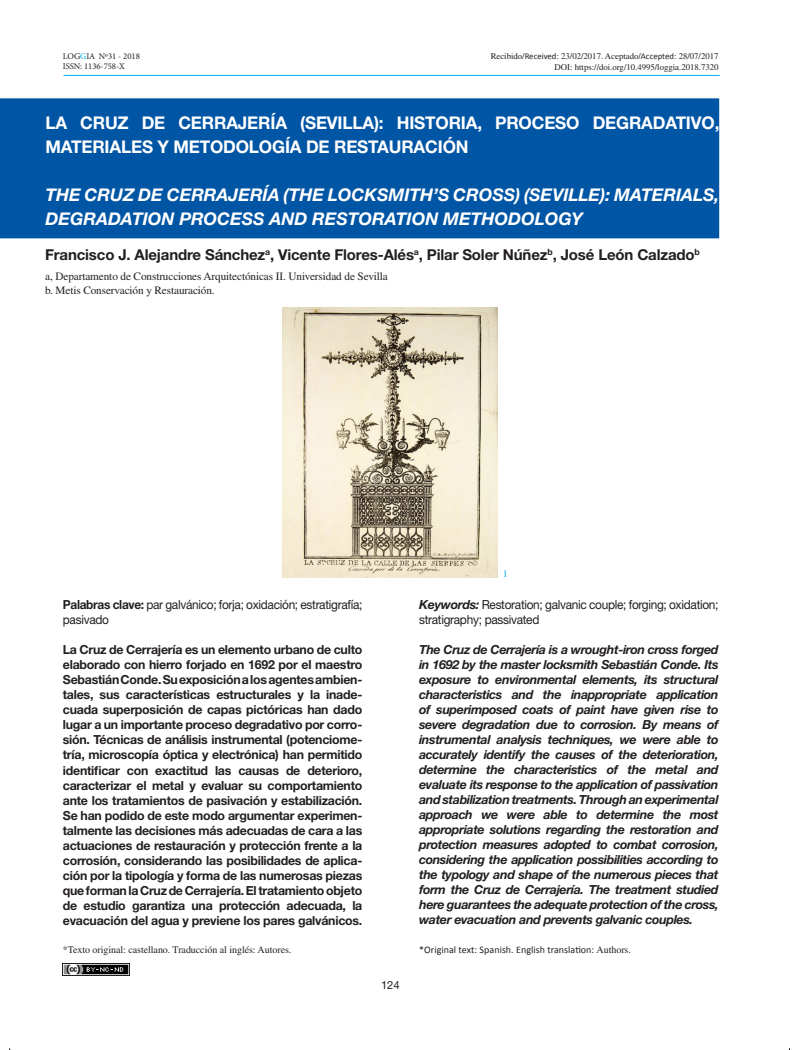
<style>
.page{position:relative;width:799px;height:1050px;background:#fff}
.page>*{position:absolute;margin:0;border:0;box-sizing:border-box;transform-origin:0 0}
.t1{font:italic 700 17.5px/24px "Helvetica Neue LT Std";color:#fff}
.t2{font:700 17.5px/24px "Helvetica Neue LT Std";letter-spacing:-.01em;color:#fff}
.t3{font:700 15px "Helvetica Neue LT Std";letter-spacing:-.01em;color:#231f20}
.t4{font:700 12.5px/15px "Helvetica Neue LT Std";letter-spacing:-.02em;color:#231f20;text-align:justify}
.t5{font:italic 700 12.5px/15px "Helvetica Neue LT Std";letter-spacing:-.03em;color:#231f20;text-align:justify}
.t6{font:12.5px/15px "Helvetica Neue LT Std";letter-spacing:-.025em;color:#231f20;scale:.95 1}
.t7{font:11.25px/13.5px "Times LT Std";letter-spacing:-.01em;color:#231f20}
.t8{font:11.25px "Helvetica Neue LT Std";color:#231f20}
.t9{font:10px "Times LT Std";letter-spacing:-.005em;color:#231f20}
.t10{font:10px "Calibri";letter-spacing:.005em;color:#231f20}
.t11{font:10px "Times LT Std";color:#00aeef}
.t12{font:8.75px/10.5px "Times LT Std";color:#231f20;text-align:right}
.t13{font:8.75px/10.5px "Minion Pro";letter-spacing:-.01em;color:#231f20}
.s1{color:#00aeef}
.s2{font-family:"Calibri"}
.s3{font-weight:700;font-style:italic}
.s4{font-weight:700}
.s5{font-family:"Times LT Std"}
</style>
<div class="page">
<div style="left:0;top:98px;width:719px;height:140px;background:#0155a5"></div>
<hr style="left:63px;top:75px;width:657px;height:1px;background:#00aeef">
<img style="left:63px;top:963px;width:66px;height:12px">
<img style="left:283px;top:307px;width:214px;height:270px">
<p class="t13" style="left:63px;top:51px;width:78px">LOG<span class="s1">G</span>IA Nº31 - 2018<br>ISSN: 1136-758-X</p>
<p class="t12" style="left:491px;top:51px;width:229px">Recibido/<span class="s2">Received</span>: 23/02/2017. Aceptado/<span class="s2">Accepted</span>: 28/07/2017<br>DOI: https://doi.org/10.4995/loggia.2018.7320</p>
<h1 class="t2" style="left:45px;top:110px;width:675px">LA CRUZ DE CERRAJERÍA (SEVILLA): HISTORIA, PROCESO DEGRADATIVO,<br>MATERIALES Y METODOLOGÍA DE RESTAURACIÓN</h1>
<h1 class="t1" style="left:45px;top:182px;width:675px">THE CRUZ DE CERRAJERÍA (THE LOCKSMITH’S CROSS) (SEVILLE): MATERIALS,<br>DEGRADATION PROCESS AND RESTORATION METHODOLOGY</h1>
<p class="t3" style="left:45px;top:245px;width:656px">Francisco J. Alejandre Sánchez<sup>a</sup>, Vicente Flores-Alés<sup>a</sup>, Pilar Soler Núñez<sup>b</sup>, José León Calzado<sup>b</sup></p>
<p class="t7" style="left:45px;top:270px;width:344px">a, Departamento de Construcciones Arquitectónicas II. Universidad de Sevilla b. Metis Conservación y Restauración.</p>
<p class="t11" style="left:503px;top:568px;width:6px">1</p>
<p class="t6" style="left:419px;top:597px;width:317px"><span class="s3">Keywords:</span> Restoration; galvanic couple; forging; oxidation; stratigraphy; passivated</p>
<p class="t5" style="left:419px;top:642px;width:301px">The Cruz de Cerrajería is a wrought-iron cross forged in 1692 by the master locksmith Sebastián Conde. Its exposure to environmental elements, its structural characteristics and the inappropriate application of superimposed coats of paint have given rise to severe degradation due to corrosion. By means of instrumental analysis techniques, we were able to accurately identify the causes of the deterioration, determine the characteristics of the metal and evaluate its response to the application of passivation and stabilization treatments. Through an experimental approach we were able to determine the most appropriate solutions regarding the restoration and protection measures adopted to combat corrosion, considering the application possibilities according to the typology and shape of the numerous pieces that form the Cruz de Cerrajería. The treatment studied here guarantees the adequate protection of the cross, water evacuation and prevents galvanic couples.</p>
<p class="t6" style="left:63px;top:597px;width:317px"><span class="s4">Palabras clave:</span> par galvánico; forja; oxidación; estratigrafía; pasivado</p>
<p class="t4" style="left:63px;top:642px;width:301px">La Cruz de Cerrajería es un elemento urbano de culto elaborado con hierro forjado en 1692 por el maestro Sebastián Conde. Su exposición a los agentes ambien&shy;tales, sus características estructurales y la inade&shy;cuada superposición de capas pictóricas han dado lugar a un importante proceso degradativo por corro&shy;sión. Técnicas de análisis instrumental (potenciome&shy;tría, microscopía óptica y electrónica) han permitido identificar con exactitud las causas de deterioro, caracterizar el metal y evaluar su comportamiento ante los tratamientos de pasivación y estabilización.<br>Se han podido de este modo argumentar experimen&shy;talmente las decisiones más adecuadas de cara a las actuaciones de restauración y protección frente a la corrosión, considerando las posibilidades de aplica&shy;ción por la tipología y forma de las numerosas piezas que forman la Cruz de Cerrajería. El tratamiento objeto de estudio garantiza una protección adecuada, la evacuación del agua y previene los pares galvánicos.</p>
<p class="t9" style="left:63px;top:943px;width:230px">*Texto original: castellano. Traducción al inglés: Autores.</p>
<p class="t10" style="left:419px;top:943px;width:213px">*Original text: Spanish. English translation: <span class="s5">Authors.</span></p>
<p class="t8" style="left:381px;top:977px;width:20px">124</p>
</div>
